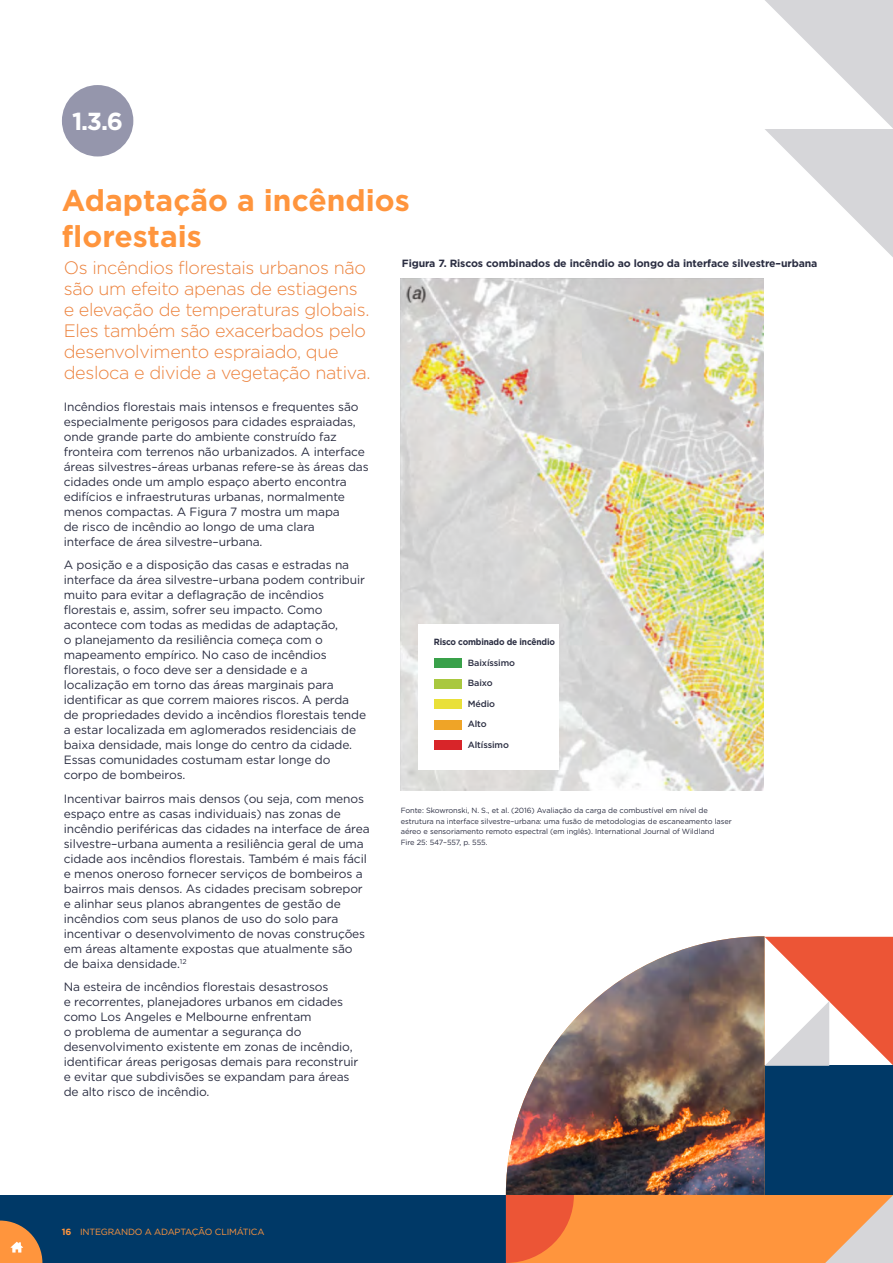
<style>
.page{position:relative;width:893px;height:1263px;background:#fff}
.page>*{position:absolute;margin:0;border:0;box-sizing:border-box;transform-origin:0 0}
.Title_B{font:700 30px/36px "Gotham";color:#ff953d}
.t1{font:700 24.6px "Gotham";color:#fff}
.Standfirst{font:300 18px/21px "Gotham";letter-spacing:-.02em;color:#ec823d}
.Body{font:12px/15px "Gotham";letter-spacing:-.01em;color:#2b2e42}
.TABLES_FIGURES_ETC{font:700 10.5px "Gotham";letter-spacing:-.01em;color:#2b2e42}
.Source_reference{font:500 9px "Gotham";letter-spacing:-.01em;color:#2b2e42}
.t2{font:9px "Gotham";letter-spacing:-.02em;color:#ff953d}
.Source_reference-2{font:700 9px "Gotham";letter-spacing:-.02em;color:#2b2e42;scale:.93 1}
.Source_reference-3{font:7.5px/10.5px "Gotham";letter-spacing:-.01em;color:#2b2e42}
.s1{font-weight:700}
</style>
<div class="page">
<div style="left:342px;top:1195px;width:551px;height:68px;background:#ff953d"></div>
<div style="left:62px;top:85px;width:71px;height:71px;background:#9596ac;border-radius:50%"></div>
<img style="left:401px;top:279px;width:363px;height:511px">
<div style="left:0;top:1195px;width:506px;height:68px;background:#003967"></div>
<svg style="left:506px;top:1195px;width:68px;height:68px"></svg>
<div style="left:764px;top:1066px;width:129px;height:129px;background:#003967"></div>
<svg style="left:764px;top:937px;width:129px;height:129px"></svg>
<img style="left:506px;top:936px;width:258px;height:259px">
<svg style="left:825px;top:1195px;width:68px;height:68px"></svg>
<svg style="left:765px;top:0;width:128px;height:257px"></svg>
<div style="left:419px;top:624px;width:140px;height:146px;background:#fff"></div>
<div style="left:434px;top:658px;width:27px;height:10px;background:#39a14a"></div>
<div style="left:434px;top:679px;width:27px;height:9px;background:#a9c83f"></div>
<div style="left:434px;top:699px;width:27px;height:10px;background:#e9e039"></div>
<div style="left:434px;top:720px;width:27px;height:9px;background:#efa427"></div>
<div style="left:434px;top:740px;width:27px;height:10px;background:#d82529"></div>
<svg style="left:0;top:1220px;width:42px;height:43px"></svg>
<p class="t1" style="left:72px;top:105px;width:53px">1.3.6</p>
<p class="Title_B" style="left:62px;top:182px;width:349px">Adaptação a incêndios florestais</p>
<p class="Standfirst" style="left:64px;top:257px;width:308px">Os incêndios florestais urbanos não são um efeito apenas de estiagens e elevação de temperaturas globais.<br>Eles também são exacerbados pelo desenvolvimento espraiado, que desloca e divide a vegetação nativa.</p>
<p class="Body" style="left:64px;top:399px;width:306px">Incêndios florestais mais intensos e frequentes são especialmente perigosos para cidades espraiadas, onde grande parte do ambiente construído faz fronteira com terrenos não urbanizados. A interface áreas silvestres–áreas urbanas refere-se às áreas das cidades onde um amplo espaço aberto encontra edifícios e infraestruturas urbanas, normalmente menos compactas. A Figura 7 mostra um mapa<br>de risco de incêndio ao longo de uma clara interface de área silvestre–urbana.</p>
<p class="Body" style="left:64px;top:557px;width:304px">A posição e a disposição das casas e estradas na interface da área silvestre–urbana podem contribuir muito para evitar a deflagração de incêndios florestais e, assim, sofrer seu impacto. Como acontece com todas as medidas de adaptação,<br>o planejamento da resiliência começa com o mapeamento empírico. No caso de incêndios florestais, o foco deve ser a densidade e a localização em torno das áreas marginais para identificar as que correm maiores riscos. A perda de propriedades devido a incêndios florestais tende a estar localizada em aglomerados residenciais de baixa densidade, mais longe do centro da cidade.<br>Essas comunidades costumam estar longe do corpo de bombeiros.</p>
<p class="Body" style="left:64px;top:791px;width:307px">Incentivar bairros mais densos (ou seja, com menos espaço entre as casas individuais) nas zonas de incêndio periféricas das cidades na interface de área silvestre–urbana aumenta a resiliência geral de uma cidade aos incêndios florestais. Também é mais fácil e menos oneroso fornecer serviços de bombeiros a bairros mais densos. As cidades precisam sobrepor e alinhar seus planos abrangentes de gestão de incêndios com seus planos de uso do solo para incentivar o desenvolvimento de novas construções em áreas altamente expostas que atualmente são de baixa densidade.<sup>12</sup></p>
<p class="Body" style="left:64px;top:979px;width:296px">Na esteira de incêndios florestais desastrosos<br>e recorrentes, planejadores urbanos em cidades como Los Angeles e Melbourne enfrentam<br>o problema de aumentar a segurança do desenvolvimento existente em zonas de incêndio, identificar áreas perigosas demais para reconstruir e evitar que subdivisões se expandam para áreas de alto risco de incêndio.</p>
<p class="TABLES_FIGURES_ETC" style="left:402px;top:256px;width:417px">Figura 7. Riscos combinados de incêndio ao longo da interface silvestre–urbana</p>
<p class="Source_reference-2" style="left:434px;top:636px;width:132px">Risco combinado de incêndio</p>
<p class="Source_reference" style="left:468px;top:657px;width:49px">Baixíssimo</p>
<p class="Source_reference" style="left:468px;top:677px;width:26px">Baixo</p>
<p class="Source_reference" style="left:468px;top:698px;width:29px">Médio</p>
<p class="Source_reference" style="left:468px;top:718px;width:20px">Alto</p>
<p class="Source_reference" style="left:468px;top:739px;width:43px">Altíssimo</p>
<p class="Source_reference-3" style="left:401px;top:805px;width:333px">Fonte: Skowronski, N. S., et al. (2016) Avaliação da carga de combustível em nível de estrutura na interface silvestre–urbana: uma fusão de metodologias de escaneamento laser aéreo e sensoriamento remoto espectral (em inglês). International Journal of Wildland<br>Fire 25: 547–557, p. 555.</p>
<p class="t2" style="left:62px;top:1226px;width:204px"><span class="s1">16</span> INTEGRANDO A ADAPTAÇÃO CLIMÁTICA</p>
</div>
